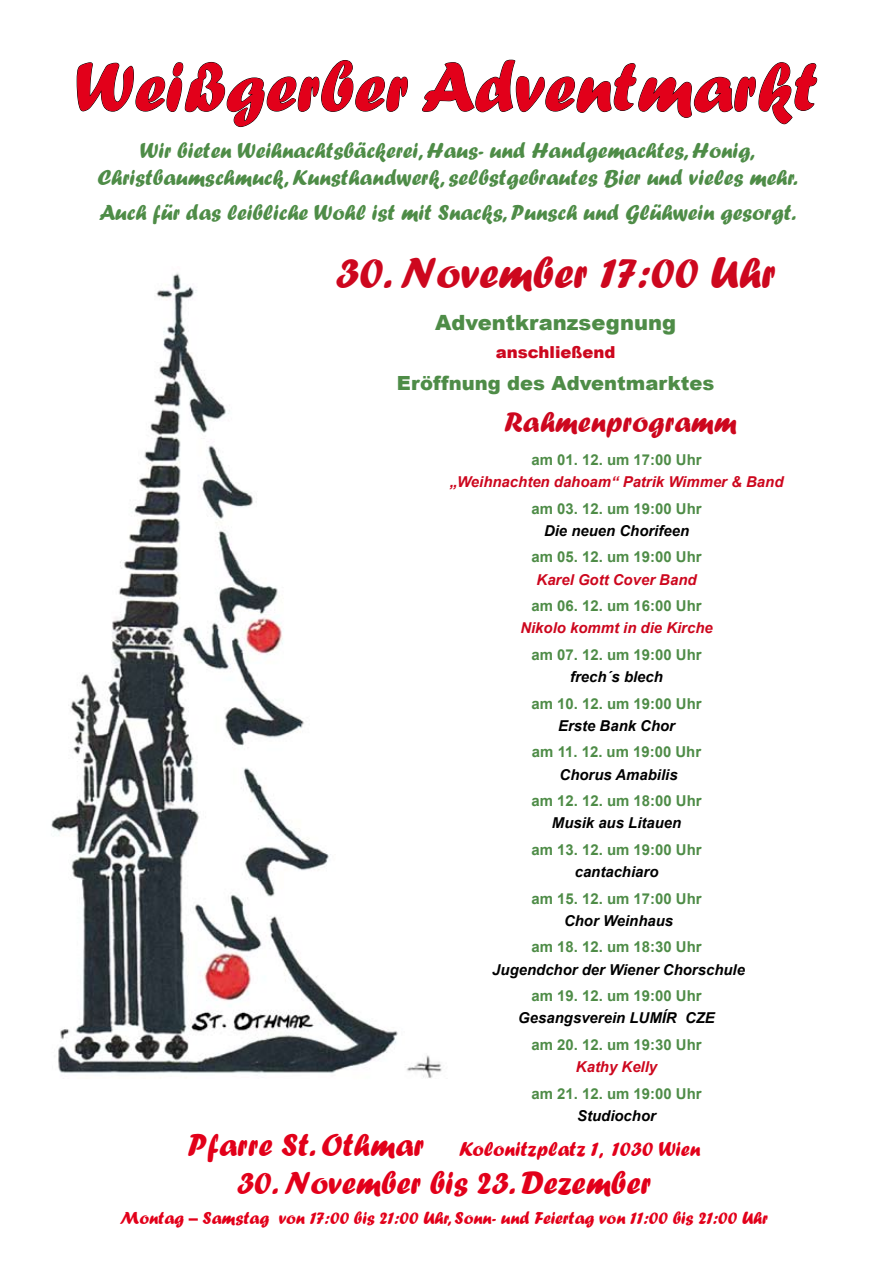
<style>
.page{position:relative;width:893px;height:1263px;background:#fff}
.page>*{position:absolute;margin:0;border:0;box-sizing:border-box;transform-origin:0 0}
.t1{font:72px "Forte";color:#e2001a}
.t2{font:45px "Forte";color:#cd071e}
.t3{font:33px "Forte";color:#e2001a}
.t4{font:30px "Forte";color:#cd071e}
.t5{font:22.5px/27px "Forte";color:#4e8c47;text-align:center}
.t6{font:21px "Forte";color:#e2001a}
.t7{font:900 21px "Arial";color:#4e8c47}
.t8{font:900 19.5px "Arial";color:#4e8c47}
.t9{font:18px "Forte";color:#e2001a}
.t10{font:900 16.5px "Arial";color:#cd071e}
.t11{font:700 15px "Arial";color:#4e8c47}
.t12{font:italic 700 15px "Arial";color:#000}
.t13{font:italic 700 15px "Arial";color:#cd071e}
.s1{font-size:33px}
</style>
<div class="page">
<img style="left:51px;top:273px;width:391px;height:805px">
<svg style="left:76px;top:60px;width:332px;height:67px"></svg>
<svg style="left:422px;top:59px;width:395px;height:65px"></svg>
<h1 class="t1" style="left:75px;top:45px;width:744px">Weißgerber Adventmarkt</h1>
<h3 class="t5" style="left:97px;top:137px;width:702px">Wir bieten Weihnachtsbäckerei, Haus- und Handgemachtes, Honig,<br>Christbaumschmuck, Kunsthandwerk, selbstgebrautes Bier und vieles mehr.</h3>
<h3 class="t5" style="left:99px;top:199px;width:698px">Auch für das leibliche Wohl ist mit Snacks, Punsch und Glühwein gesorgt.</h3>
<h2 class="t2" style="left:335px;top:246px;width:442px">30. November 17:00 Uhr</h2>
<h3 class="t7" style="left:435px;top:307px;width:242px">Adventkranzsegnung</h3>
<p class="t10" style="left:496px;top:340px;width:121px">anschließend</p>
<h3 class="t8" style="left:397px;top:369px;width:319px">Eröffnung des Adventmarktes</h3>
<h3 class="t4" style="left:504px;top:404px;width:234px">Rahmenprogramm</h3>
<p class="t11" style="left:532px;top:450px;width:172px">am 01. 12. um 17:00 Uhr</p>
<p class="t13" style="left:450px;top:472px;width:335px">„Weihnachten dahoam“ Patrik Wimmer &amp; Band</p>
<p class="t11" style="left:532px;top:498px;width:172px">am 03. 12. um 19:00 Uhr</p>
<p class="t12" style="left:544px;top:521px;width:147px">Die neuen Chorifeen</p>
<p class="t11" style="left:532px;top:547px;width:172px">am 05. 12. um 19:00 Uhr</p>
<p class="t13" style="left:537px;top:570px;width:162px">Karel Gott Cover Band</p>
<p class="t11" style="left:532px;top:596px;width:172px">am 06. 12. um 16:00 Uhr</p>
<p class="t13" style="left:520px;top:618px;width:194px">Nikolo kommt in die Kirche</p>
<p class="t11" style="left:532px;top:645px;width:172px">am 07. 12. um 19:00 Uhr</p>
<p class="t12" style="left:570px;top:667px;width:94px">frech´s blech</p>
<p class="t11" style="left:532px;top:693px;width:172px">am 10. 12. um 19:00 Uhr</p>
<p class="t12" style="left:558px;top:716px;width:118px">Erste Bank Chor</p>
<p class="t11" style="left:532px;top:742px;width:171px">am 11. 12. um 19:00 Uhr</p>
<p class="t12" style="left:560px;top:765px;width:120px">Chorus Amabilis</p>
<p class="t11" style="left:532px;top:791px;width:172px">am 12. 12. um 18:00 Uhr</p>
<p class="t12" style="left:552px;top:813px;width:131px">Musik aus Litauen</p>
<p class="t11" style="left:532px;top:840px;width:172px">am 13. 12. um 19:00 Uhr</p>
<p class="t12" style="left:575px;top:862px;width:85px">cantachiaro</p>
<p class="t11" style="left:532px;top:888px;width:172px">am 15. 12. um 17:00 Uhr</p>
<p class="t12" style="left:564px;top:911px;width:111px">Chor Weinhaus</p>
<p class="t11" style="left:532px;top:937px;width:172px">am 18. 12. um 18:30 Uhr</p>
<p class="t12" style="left:492px;top:960px;width:254px">Jugendchor der Wiener Chorschule</p>
<p class="t11" style="left:532px;top:986px;width:172px">am 19. 12. um 19:00 Uhr</p>
<p class="t12" style="left:518px;top:1008px;width:198px">Gesangsverein LUMÍR CZE</p>
<p class="t11" style="left:532px;top:1035px;width:172px">am 20. 12. um 19:30 Uhr</p>
<p class="t13" style="left:576px;top:1057px;width:83px">Kathy Kelly</p>
<p class="t11" style="left:532px;top:1083px;width:172px">am 21. 12. um 19:00 Uhr</p>
<p class="t12" style="left:577px;top:1106px;width:80px">Studiochor</p>
<h3 class="t6" style="left:187px;top:1136px;width:514px"><span class="s1">Pfarre St. Othmar</span> Kolonitzplatz 1, 1030 Wien</h3>
<h3 class="t3" style="left:237px;top:1164px;width:416px">30. November bis 23. Dezember</h3>
<p class="t9" style="left:120px;top:1208px;width:650px">Montag – Samstag von 17:00 bis 21:00 Uhr, Sonn- und Feiertag von 11:00 bis 21:00 Uhr</p>
</div>
